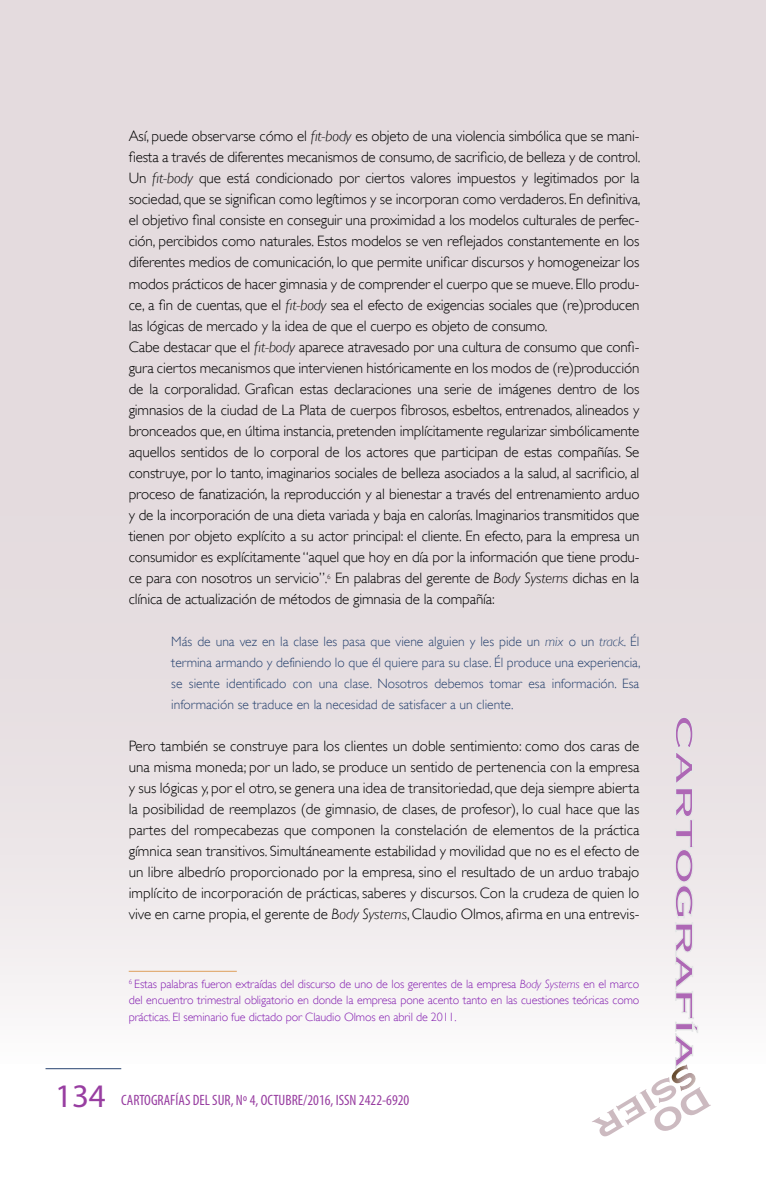
<style>
.page{position:relative;width:766px;height:1191px;background:#fff}
.page>*{position:absolute;margin:0;border:0;box-sizing:border-box;transform-origin:0 0}
.t1{font:300 15px/21px "Gill Sans";letter-spacing:-.01em;color:#000}
.t2{font:condensed 15px "Myriad Pro";color:#983ea1}
.t3{font:300 13.5px/21px "Gill Sans";color:#28436f;text-align:justify}
.t4{font:300 12px/16.5px "Gill Sans";letter-spacing:-.01em;color:#841fb0;text-align:justify}
.s1{font-style:italic}
.s2{font-stretch:normal;font-size:33px}
.s3{font-style:inherit}
</style>
<div class="page">
<div style="left:0;top:0;width:765px;height:1064px;background:linear-gradient(to bottom,#dfd4d8,#f1edee)"></div>
<hr style="left:45px;top:1068px;width:76px;height:1px;background:#28436f">
<svg style="left:591px;top:716px;width:125px;height:420px"></svg>
<hr style="left:129px;top:970px;width:108px;height:2px;background:#e1a86c">
<p class="t1" style="left:129px;top:126px;width:513px">Así, puede observarse cómo el <span class="s1">fit-body</span> es objeto de una violencia simbólica que se mani&shy;fiesta a través de diferentes mecanismos de consumo, de sacrificio, de belleza y de control.<br>Un <span class="s1">fit-body</span> que está condicionado por ciertos valores impuestos y legitimados por la sociedad, que se significan como legítimos y se incorporan como verdaderos. En definitiva, el objetivo final consiste en conseguir una proximidad a los modelos culturales de perfec&shy;ción, percibidos como naturales. Estos modelos se ven reflejados constantemente en los diferentes medios de comunicación, lo que permite unificar discursos y homogeneizar los modos prácticos de hacer gimnasia y de comprender el cuerpo que se mueve. Ello produ&shy;ce, a fin de cuentas, que el <span class="s1">fit-body</span> sea el efecto de exigencias sociales que (re)producen las lógicas de mercado y la idea de que el cuerpo es objeto de consumo.<br>Cabe destacar que el <span class="s1">fit-body</span> aparece atravesado por una cultura de consumo que confi&shy;gura ciertos mecanismos que intervienen históricamente en los modos de (re)producción de la corporalidad. Grafican estas declaraciones una serie de imágenes dentro de los gimnasios de la ciudad de La Plata de cuerpos fibrosos, esbeltos, entrenados, alineados y bronceados que, en última instancia, pretenden implícitamente regularizar simbólicamente aquellos sentidos de lo corporal de los actores que participan de estas compañías. Se construye, por lo tanto, imaginarios sociales de belleza asociados a la salud, al sacrificio, al proceso de fanatización, la reproducción y al bienestar a través del entrenamiento arduo y de la incorporación de una dieta variada y baja en calorías. Imaginarios transmitidos que tienen por objeto explícito a su actor principal: el cliente. En efecto, para la empresa un consumidor es explícitamente “aquel que hoy en día por la información que tiene produ&shy;ce para con nosotros un servicio”.<sup>6</sup> En palabras del gerente de <span class="s1">Body Systems</span> dichas en la clínica de actualización de métodos de gimnasia de la compañía:</p>
<p class="t3" style="left:171px;top:630px;width:470px">Más de una vez en la clase les pasa que viene alguien y les pide un <span class="s1">mix</span> o un <span class="s1">track</span>. Él termina armando y definiendo lo que él quiere para su clase. Él produce una experiencia, se siente identificado con una clase. Nosotros debemos tomar esa información. Esa información se traduce en la necesidad de satisfacer a un cliente.</p>
<p class="t1" style="left:129px;top:735px;width:512px;text-align:justify">Pero también se construye para los clientes un doble sentimiento: como dos caras de una misma moneda; por un lado, se produce un sentido de pertenencia con la empresa y sus lógicas y, por el otro, se genera una idea de transitoriedad, que deja siempre abierta la posibilidad de reemplazos (de gimnasio, de clases, de profesor), lo cual hace que las partes del rompecabezas que componen la constelación de elementos de la práctica gímnica sean transitivos. Simultáneamente estabilidad y movilidad que no es el efecto de un libre albedrío proporcionado por la empresa, sino el resultado de un arduo trabajo implícito de incorporación de prácticas, saberes y discursos. Con la crudeza de quien lo vive en carne propia, el gerente de <span class="s1">Body Systems</span>, Claudio Olmos, afirma en una entrevis-</p>
<p class="t4" style="left:129px;top:975px;width:512px"><sup>6</sup> Estas palabras fueron extraídas del discurso de uno de los gerentes de la empresa <span class="s1">Body Systems</span> en el marco del encuentro trimestral obligatorio en donde la empresa pone acento tanto en las cuestiones teóricas como prácticas. El seminario fue dictado por Claudio Olmos en abril de 2011.</p>
<p class="t2" style="left:55px;top:1091px;width:356px"><span class="s2">134</span> CARTOGRAFÍAS DEL SUR, Nº 4, <span class="s3">OCTUBRE</span>/2016, ISSN 2422-6920</p>
</div>
